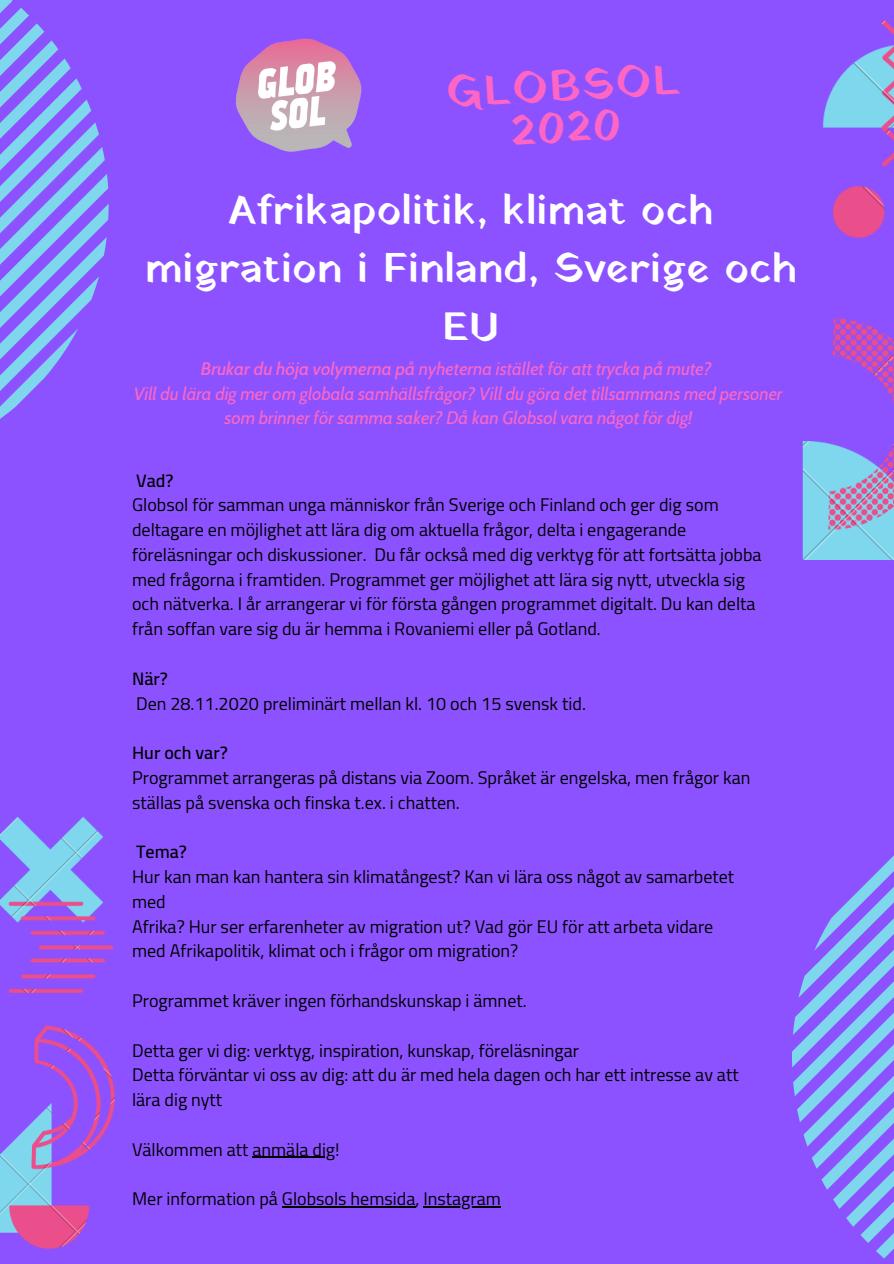
<style>
.page{position:relative;width:894px;height:1264px;background:#fff}
.page>*{position:absolute;margin:0;border:0;box-sizing:border-box;transform-origin:0 0}
.t1{font:44.7px/41.5px "Yatra One";color:#ff66c4;text-align:center}
.t2{font:42px/58.5px "Yatra One";color:#fff;text-align:center}
.t3{font:18px/24.8px "Cairo";color:#000}
.t4{font:italic 18px/24.8px "Cabin";color:#ff66c4;text-align:center}
.t5{font:600 18px "Cairo";color:#000}
.s1{font-weight:500}
</style>
<div class="page">
<div style="left:0;top:0;width:893px;height:1263px;background:#8c52ff"></div>
<img style="left:0;top:816px;width:115px;height:433px">
<img style="left:802px;top:20px;width:91px;height:540px">
<svg style="left:0;top:0;width:109px;height:419px"></svg>
<svg style="left:792px;top:856px;width:101px;height:403px"></svg>
<img style="left:235px;top:38px;width:127px;height:114px">
<hr style="left:252px;top:1156px;width:83px;height:1px;background:#000">
<hr style="left:282px;top:1206px;width:133px;height:1px;background:#000">
<hr style="left:423px;top:1206px;width:77px;height:1px;background:#000">
<h1 class="t1" style="left:445px;top:74px;width:235px;rotate:-3deg">GLOBSOL<br>2020</h1>
<h2 class="t2" style="left:145px;top:183px;width:653px">Afrikapolitik, klimat och migration i Finland, Sverige och<br>EU</h2>
<p class="t4" style="left:134px;top:356px;width:650px"><span class="s1">Brukar du höja volymerna på</span> nyheterna istället för att trycka på mute?<br>Vill du lära dig mer om globala samhällsfrågor? Vill du göra det tillsammans med personer som brinner för samma saker? Då kan Globsol vara något för dig!</p>
<p class="t5" style="left:136px;top:470px;width:39px">Vad?</p>
<p class="t3" style="left:132px;top:493px;width:630px">Globsol för samman unga människor från Sverige och Finland och ger dig som deltagare en möjlighet att lära dig om aktuella frågor, delta i engagerande föreläsningar och diskussioner. Du får också med dig verktyg för att fortsätta jobba med frågorna i framtiden. Programmet ger möjlighet att lära sig nytt, utveckla sig och nätverka. I år arrangerar vi för första gången programmet digitalt. Du kan delta från soffan vare sig du är hemma i Rovaniemi eller på Gotland.</p>
<p class="t5" style="left:132px;top:668px;width:37px">När?</p>
<p class="t3" style="left:136px;top:691px;width:451px">Den 28.11.2020 preliminärt mellan kl. 10 och 15 svensk tid.</p>
<p class="t5" style="left:132px;top:742px;width:97px">Hur och var?</p>
<p class="t3" style="left:132px;top:765px;width:619px">Programmet arrangeras på distans via Zoom. Språket är engelska, men frågor kan ställas på svenska och finska t.ex. i chatten.</p>
<p class="t5" style="left:136px;top:841px;width:52px">Tema?</p>
<p class="t3" style="left:132px;top:864px;width:603px">Hur kan man kan hantera sin klimatångest? Kan vi lära oss något av samarbetet med<br>Afrika? Hur ser erfarenheter av migration ut? Vad gör EU för att arbeta vidare med Afrikapolitik, klimat och i frågor om migration?</p>
<p class="t3" style="left:132px;top:988px;width:396px">Programmet kräver ingen förhandskunskap i ämnet.</p>
<p class="t3" style="left:132px;top:1037px;width:608px">Detta ger vi dig: verktyg, inspiration, kunskap, föreläsningar<br>Detta förväntar vi oss av dig: att du är med hela dagen och har ett intresse av att lära dig nytt</p>
<p class="t3" style="left:132px;top:1137px;width:209px">Välkommen att anmäla dig!</p>
<p class="t3" style="left:132px;top:1186px;width:370px">Mer information på Globsols hemsida, Instagram</p>
</div>
